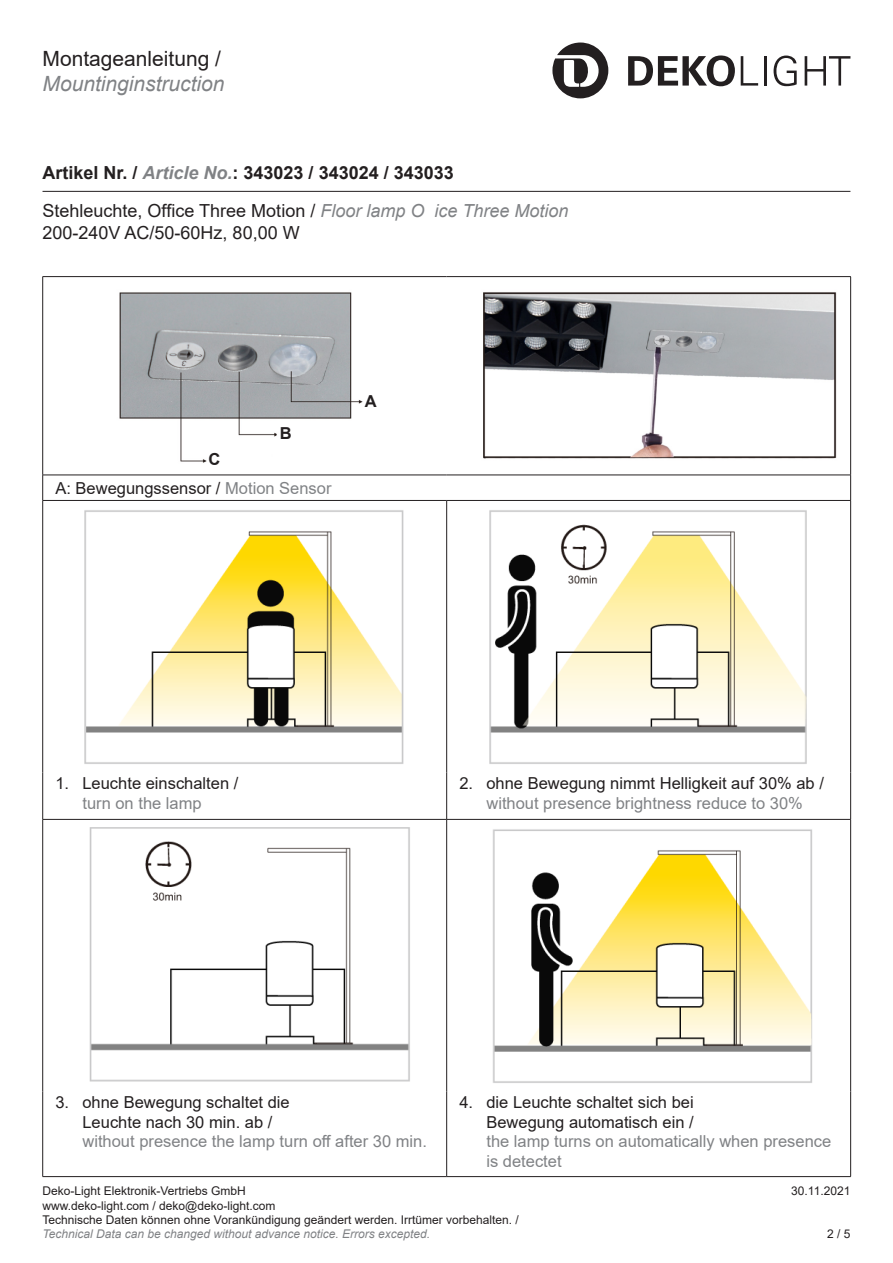
<style>
.page{position:relative;width:893px;height:1263px;background:#fff}
.page>*{position:absolute;margin:0;border:0;box-sizing:border-box;transform-origin:0 0}
.t1{font:italic 21px "Arial";color:#808285}
.t2{font:21px "Arial";color:#231f20}
.Kurzbezeichnung{font:18px/21.6px "Arial";color:#231f20}
.Artikel_Nummer{font:700 18px "Arial";color:#231f20}
.Hervorhebung___Wicht{font:16.5px/19.8px "Arial";color:#231f20;text-align:center}
.Hervorhebung___Wicht-2{font:700 16.5px "Arial";color:#231f20}
.Fußtext{font:12px "Arial";color:#231f20}
.Fußtext-2{font:italic 12px "Arial";color:#808285}
.s1{font-style:italic;color:#808285}
.s2{color:#808285}
</style>
<div class="page">
<svg style="left:42px;top:475px;width:1px;height:25px"></svg>
<svg style="left:850px;top:476px;width:1px;height:24px"></svg>
<hr style="left:42px;top:501px;width:1px;height:272px;background:#231f20">
<hr style="left:850px;top:501px;width:1px;height:272px;background:#231f20">
<hr style="left:42px;top:773px;width:1px;height:46px;background:#231f20">
<hr style="left:850px;top:773px;width:1px;height:46px;background:#231f20">
<hr style="left:43px;top:276px;width:404px;height:1px;background:#231f20">
<hr style="left:42px;top:277px;width:1px;height:198px;background:#231f20">
<hr style="left:447px;top:276px;width:404px;height:1px;background:#231f20">
<hr style="left:850px;top:277px;width:1px;height:198px;background:#231f20">
<hr style="left:43px;top:475px;width:404px;height:1px;background:#231f20">
<hr style="left:447px;top:475px;width:404px;height:1px;background:#231f20">
<hr style="left:43px;top:819px;width:404px;height:1px;background:#231f20">
<hr style="left:42px;top:819px;width:1px;height:272px;background:#231f20">
<hr style="left:447px;top:819px;width:404px;height:1px;background:#231f20">
<hr style="left:850px;top:819px;width:1px;height:272px;background:#231f20">
<hr style="left:42px;top:1091px;width:1px;height:85px;background:#231f20">
<hr style="left:850px;top:1091px;width:1px;height:85px;background:#231f20">
<hr style="left:43px;top:1176px;width:404px;height:1px;background:#231f20">
<hr style="left:447px;top:1176px;width:404px;height:1px;background:#231f20">
<hr style="left:446px;top:501px;width:1px;height:272px;background:#231f20">
<hr style="left:446px;top:773px;width:1px;height:46px;background:#231f20">
<hr style="left:446px;top:819px;width:1px;height:272px;background:#231f20">
<hr style="left:446px;top:1091px;width:1px;height:85px;background:#231f20">
<hr style="left:43px;top:500px;width:404px;height:1px;background:#231f20">
<hr style="left:447px;top:500px;width:404px;height:1px;background:#231f20">
<img style="left:85px;top:510px;width:319px;height:254px">
<img style="left:489px;top:510px;width:318px;height:254px">
<img style="left:90px;top:827px;width:320px;height:255px">
<img style="left:493px;top:829px;width:319px;height:254px">
<svg style="left:552px;top:43px;width:56px;height:55px"></svg>
<svg style="left:628px;top:55px;width:107px;height:31px"></svg>
<svg style="left:741px;top:56px;width:17px;height:30px"></svg>
<hr style="left:764px;top:56px;width:2px;height:30px;background:#231f20">
<svg style="left:774px;top:56px;width:23px;height:30px"></svg>
<svg style="left:805px;top:56px;width:45px;height:30px"></svg>
<hr style="left:43px;top:191px;width:807px;height:1px;background:#231f20">
<img style="left:483px;top:292px;width:354px;height:167px">
<img style="left:119px;top:292px;width:244px;height:171px">
<div style="left:209px;top:453px;width:11px;height:12px;background:#fff"></div>
<div style="left:280px;top:427px;width:12px;height:12px;background:#fff"></div>
<p class="t2" style="left:43px;top:44px;width:180px">Montageanleitung /</p>
<p class="t1" style="left:43px;top:70px;width:184px">Mountinginstruction</p>
<p class="Artikel_Nummer" style="left:43px;top:160px;width:413px">Artikel Nr. / <span class="s1">Article No.</span>: 343023 / 343024 / 343033</p>
<p class="Kurzbezeichnung" style="left:43px;top:200px;width:527px">Stehleuchte, Office Three Motion / <span class="s1">Floor lamp O ice Three Motion<br></span>200-240V AC/50-60Hz, 80,00 W</p>
<p class="Hervorhebung___Wicht-2" style="left:209px;top:448px;width:13px">C</p>
<p class="Hervorhebung___Wicht-2" style="left:280px;top:422px;width:13px">B</p>
<p class="Hervorhebung___Wicht" style="left:55px;top:478px;width:278px">A: Bewegungssensor / <span class="s2">Motion Sensor</span></p>
<p class="Hervorhebung___Wicht-2" style="left:365px;top:390px;width:13px">A</p>
<p class="Hervorhebung___Wicht" style="left:55px;top:773px;width:184px">1. Leuchte einschalten / <span class="s2">turn on the lamp</span></p>
<p class="Hervorhebung___Wicht" style="left:459px;top:773px;width:366px">2. ohne Bewegung nimmt Helligkeit auf 30% ab / <span class="s2">without presence brightness reduce to 30%</span></p>
<p class="Hervorhebung___Wicht" style="left:82px;top:1092px;width:346px;text-align:left;text-indent:-27px">3. ohne Bewegung schaltet die<br>Leuchte nach 30 min. ab /<br><span class="s2">without presence the lamp turn off after 30 min.</span></p>
<p class="Hervorhebung___Wicht" style="left:486px;top:1092px;width:346px;text-align:left;text-indent:-27px">4. die Leuchte schaltet sich bei<br>Bewegung automatisch ein /<br><span class="s2">the lamp turns on automatically when presence is detectet</span></p>
<p class="Fußtext" style="left:43px;top:1183px;width:205px">Deko-Light Elektronik-Vertriebs GmbH</p>
<p class="Fußtext" style="left:791px;top:1183px;width:61px">30.11.2021</p>
<p class="Fußtext" style="left:43px;top:1197px;width:234px">www.deko-light.com / deko@deko-light.com</p>
<p class="Fußtext" style="left:43px;top:1211px;width:478px">Technische Daten können ohne Vorankündigung geändert werden. Irrtümer vorbehalten. /</p>
<p class="Fußtext-2" style="left:43px;top:1226px;width:389px">Technical Data can be changed without advance notice. Errors excepted.</p>
<p class="Fußtext" style="left:827px;top:1226px;width:25px">2 / 5</p>
</div>
